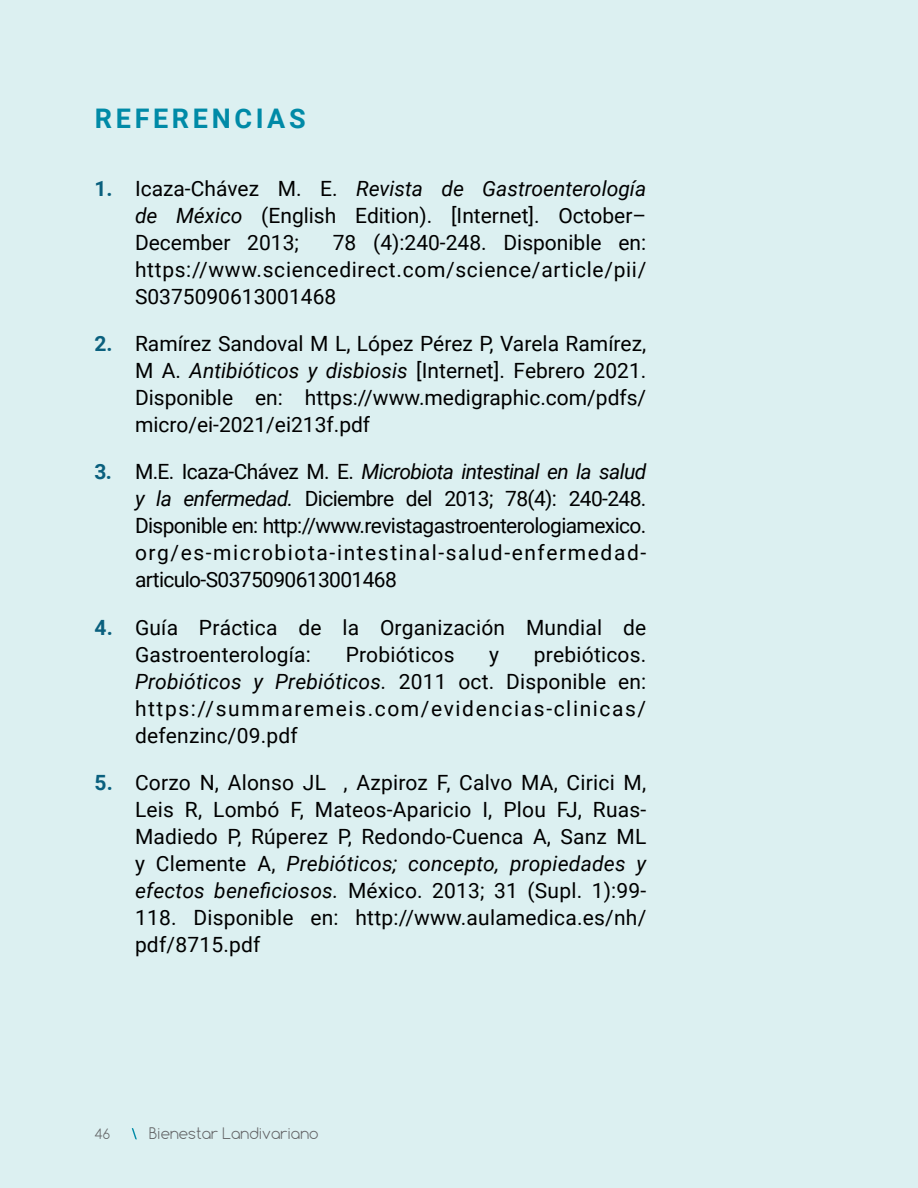
<style>
.page{position:relative;width:918px;height:1188px;background:#dcf0f1}
.page>*{position:absolute;margin:0;border:0;box-sizing:border-box;transform-origin:0 0}
.t1{font:700 27px "Roboto";letter-spacing:.135em;color:#008aa7}
.t2{font:21px/27px "Roboto";letter-spacing:.01em;color:#000;text-align:justify}
.t3{font:300 15px "Comfortaa";color:#636466}
.t4{font:300 13.5px "Comfortaa";color:#636466}
.s1{font-weight:700;color:#0a607e}
.s2{font-style:italic}
</style>
<div class="page">
<svg style="left:131px;top:1128px;width:6px;height:12px"></svg>
<p class="t1" style="left:95px;top:100px;width:212px">REFERENCIAS</p>
<p class="t2" style="left:135px;top:174px;width:513px;text-indent:-41px"><span class="s1">1.</span> Icaza-Chávez M. E. <span class="s2">Revista de Gastroenterología de México</span> (English Edition). [Internet]. October– December 2013;</p>
<p class="t2" style="left:135px;top:228px;width:513px;text-indent:198px">78 (4):240-248. Disponible en: https://www.sciencedirect.com/science/article/pii/ S0375090613001468</p>
<p class="t2" style="left:135px;top:329px;width:513px;text-indent:-41px"><span class="s1">2.</span> Ramírez Sandoval M L, López Pérez P, Varela Ramírez, M A. <span class="s2">Antibióticos y disbiosis</span> [Internet]. Febrero 2021.<br>Disponible en: https://www.medigraphic.com/pdfs/ micro/ei-2021/ei213f.pdf</p>
<p class="t2" style="left:135px;top:458px;width:513px;text-indent:-41px"><span class="s1">3.</span> M.E. Icaza-Chávez M. E. <span class="s2">Microbiota intestinal en la salud y la enfermedad.</span> Diciembre del 2013; 78(4): 240-248.<br>Disponible en: http://www.revistagastroenterologiamexico. org/es-microbiota-intestinal-salud-enfermedad&shy;articulo-S0375090613001468</p>
<p class="t2" style="left:135px;top:613px;width:513px;text-indent:-41px"><span class="s1">4.</span> Guía Práctica de la Organización Mundial de<br>Gastroenterología:</p>
<p class="t2" style="left:135px;top:640px;width:513px;text-indent:399px">prebióticos.<br><span class="s2">Probióticos y Prebióticos.</span> 2011 oct. Disponible en: https://summaremeis.com/evidencias-clinicas/ defenzinc/09.pdf</p>
<p class="t2" style="left:135px;top:768px;width:513px;text-indent:-41px"><span class="s1">5.</span> Corzo N, Alonso JL , Azpiroz F, Calvo MA, Cirici M, Leis R, Lombó F, Mateos-Aparicio I, Plou FJ, Ruas-Madiedo P, Rúperez P, Redondo-Cuenca A, Sanz ML y Clemente A, <span class="s2">Prebióticos; concepto, propiedades y efectos beneficiosos.</span> México. 2013; 31 (Supl. 1):99- 118. Disponible en: http://www.aulamedica.es/nh/ pdf/8715.pdf</p>
<p class="t2" style="left:346px;top:640px;width:110px">Probióticos</p>
<p class="t2" style="left:489px;top:640px;width:11px">y</p>
<p class="t4" style="left:94px;top:1125px;width:17px">46</p>
<p class="t3" style="left:149px;top:1124px;width:171px">Bienestar Landivariano</p>
</div>
